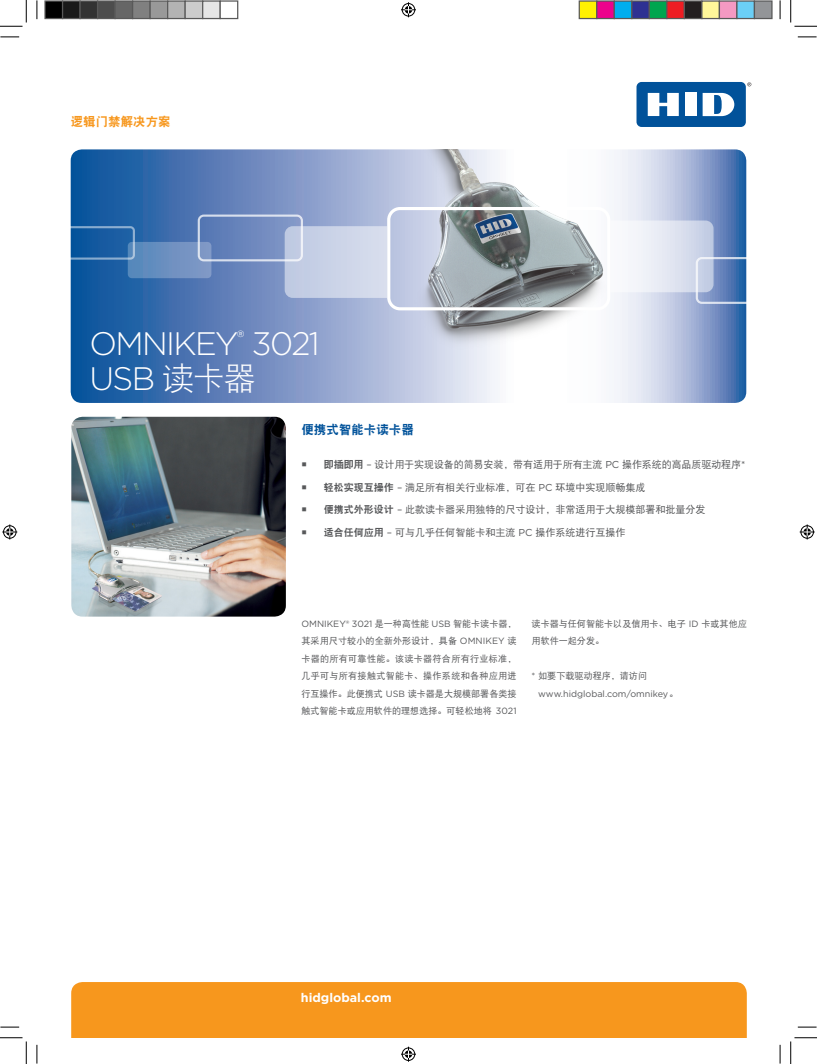
<style>
.page{position:relative;width:817px;height:1064px;background:#fff}
.page>*{position:absolute;margin:0;border:0;box-sizing:border-box;transform-origin:0 0}
.t1{font:300 32.5px/35px "Gotham";letter-spacing:-.05em;color:#fff}
.t2{font:700 12.5px "Gotham";color:#fff}
.t3{font:12.5px "DF Hei W9";color:#01529a}
.t4{font:12.5px "DF Hei W9";color:#f7971d}
.t5{font:10px "DF Hei W5";color:#57585a}
.body{font:9px/17.5px "DF Hei W5";color:#57585a;text-align:justify}
.body-2{font:9px/17.5px "Gotham";color:#57585a}
.s1{font-family:"DF Hei W3";font-weight:400}
.s2{font-family:"DF Hei W9"}
.s3{font-family:"Gotham"}
.s4{font-family:"DF Hei W5"}
</style>
<div class="page">
<svg style="left:747px;top:82px;width:4px;height:4px"></svg>
<div style="left:636px;top:82px;width:109px;height:45px;background:#01529a;border-radius:5px"></div>
<div style="left:684px;top:93px;width:12px;height:23px;background:#fff"></div>
<svg style="left:647px;top:93px;width:31px;height:23px"></svg>
<svg style="left:702px;top:93px;width:32px;height:23px"></svg>
<svg style="left:71px;top:149px;width:675px;height:254px;background:#7292c3"></svg>
<div style="left:71px;top:982px;width:675px;height:56px;background:#f7971d"></div>
<img style="left:71px;top:417px;width:215px;height:199px">
<img style="left:375px;top:149px;width:242px;height:228px">
<div style="left:198px;top:215px;width:105px;height:46px;border:2px solid #fff;border-radius:5px"></div>
<div style="left:128px;top:242px;width:83px;height:36px;background:linear-gradient(to right,#5185b9,#8a9ec9);border-radius:4px"></div>
<div style="left:60px;top:226px;width:75px;height:34px;border:2px solid #fff;border-radius:4px"></div>
<div style="left:387px;top:207px;width:223px;height:103px;border:3px solid #fff;border-radius:11px"></div>
<svg style="left:284px;top:226px;width:103px;height:72px;background:#cad3e7"></svg>
<svg style="left:610px;top:220px;width:136px;height:84px"></svg>
<svg style="left:0;top:36px;width:19px;height:2px"></svg>
<svg style="left:797px;top:36px;width:19px;height:2px"></svg>
<svg style="left:0;top:1026px;width:19px;height:2px"></svg>
<svg style="left:797px;top:1026px;width:19px;height:2px"></svg>
<svg style="left:36px;top:0;width:2px;height:19px"></svg>
<svg style="left:36px;top:1045px;width:2px;height:18px"></svg>
<svg style="left:779px;top:0;width:1px;height:19px"></svg>
<svg style="left:779px;top:1045px;width:1px;height:18px"></svg>
<svg style="left:0;top:0;width:27px;height:27px"></svg>
<svg style="left:0;top:1037px;width:27px;height:27px"></svg>
<svg style="left:790px;top:0;width:26px;height:27px"></svg>
<svg style="left:790px;top:1037px;width:26px;height:27px"></svg>
<svg style="left:401px;top:2px;width:15px;height:15px"></svg>
<svg style="left:401px;top:1046px;width:15px;height:15px"></svg>
<svg style="left:2px;top:524px;width:15px;height:15px"></svg>
<svg style="left:799px;top:524px;width:15px;height:15px"></svg>
<div style="left:45px;top:1px;width:18px;height:18px;background:#000"></div>
<div style="left:44px;top:0;width:19px;height:19px;border:1px solid #595959"></div>
<div style="left:63px;top:1px;width:17px;height:18px;background:#1a1a1a"></div>
<div style="left:62px;top:0;width:19px;height:19px;border:1px solid #595959"></div>
<div style="left:80px;top:1px;width:18px;height:18px;background:#333"></div>
<div style="left:79px;top:0;width:19px;height:19px;border:1px solid #595959"></div>
<div style="left:98px;top:1px;width:17px;height:18px;background:#4d4d4d"></div>
<div style="left:97px;top:0;width:19px;height:19px;border:1px solid #595959"></div>
<div style="left:115px;top:1px;width:18px;height:18px;background:#666"></div>
<div style="left:114px;top:0;width:19px;height:19px;border:1px solid #595959"></div>
<div style="left:133px;top:1px;width:17px;height:18px;background:#808080"></div>
<div style="left:132px;top:0;width:19px;height:19px;border:1px solid #595959"></div>
<div style="left:150px;top:1px;width:18px;height:18px;background:#999"></div>
<div style="left:149px;top:0;width:19px;height:19px;border:1px solid #595959"></div>
<div style="left:168px;top:1px;width:17px;height:18px;background:#b3b3b3"></div>
<div style="left:167px;top:0;width:19px;height:19px;border:1px solid #595959"></div>
<div style="left:185px;top:1px;width:18px;height:18px;background:#ccc"></div>
<div style="left:184px;top:0;width:19px;height:19px;border:1px solid #595959"></div>
<div style="left:203px;top:1px;width:17px;height:18px;background:#e6e6e6"></div>
<div style="left:202px;top:0;width:19px;height:19px;border:1px solid #595959"></div>
<div style="left:219px;top:0;width:19px;height:19px;border:1px solid #595959"></div>
<div style="left:579px;top:1px;width:17px;height:18px;background:#fff101"></div>
<div style="left:578px;top:0;width:19px;height:19px;border:1px solid #595959"></div>
<div style="left:596px;top:1px;width:18px;height:18px;background:#ed028c"></div>
<div style="left:596px;top:0;width:18px;height:19px;border:1px solid #595959"></div>
<div style="left:614px;top:1px;width:17px;height:18px;background:#00aeef"></div>
<div style="left:613px;top:0;width:19px;height:19px;border:1px solid #595959"></div>
<div style="left:631px;top:1px;width:18px;height:18px;background:#2e3092"></div>
<div style="left:631px;top:0;width:18px;height:19px;border:1px solid #595959"></div>
<div style="left:649px;top:1px;width:17px;height:18px;background:#00a54f"></div>
<div style="left:648px;top:0;width:19px;height:19px;border:1px solid #595959"></div>
<div style="left:666px;top:1px;width:18px;height:18px;background:#ee1d23"></div>
<div style="left:666px;top:0;width:18px;height:19px;border:1px solid #595959"></div>
<div style="left:684px;top:1px;width:17px;height:18px;background:#231f20"></div>
<div style="left:683px;top:0;width:19px;height:19px;border:1px solid #595959"></div>
<div style="left:701px;top:1px;width:18px;height:18px;background:#fff79a"></div>
<div style="left:701px;top:0;width:18px;height:19px;border:1px solid #595959"></div>
<div style="left:719px;top:1px;width:17px;height:18px;background:#f499c2"></div>
<div style="left:718px;top:0;width:19px;height:19px;border:1px solid #595959"></div>
<div style="left:736px;top:1px;width:18px;height:18px;background:#6bcff6"></div>
<div style="left:736px;top:0;width:18px;height:19px;border:1px solid #595959"></div>
<div style="left:754px;top:1px;width:17px;height:18px;background:#939598"></div>
<div style="left:753px;top:0;width:19px;height:19px;border:1px solid #595959"></div>
<p class="t4" style="left:71px;top:115px;width:101px">逻辑门禁解决方案</p>
<p class="t1" style="left:89px;top:325px;width:232px">OMNIKEY<sup>®</sup> 3021<br>USB <span class="s1">读卡器</span></p>
<p class="t3" style="left:301px;top:423px;width:114px">便携式智能卡读卡器</p>
<p class="t5" style="left:324px;top:459px;width:423px"><span class="s2">即插即用</span> <span class="s3">–</span> 设计用于实现设备的简易安装，带有适用于所有主流 <span class="s3">PC</span> 操作系统的高品质驱动程序<span class="s3">*</span></p>
<p class="t5" style="left:324px;top:482px;width:323px"><span class="s2">轻松实现互操作</span> <span class="s3">–</span> 满足所有相关行业标准，可在 <span class="s3">PC</span> 环境中实现顺畅集成</p>
<p class="t5" style="left:324px;top:505px;width:383px"><span class="s2">便携式外形设计</span> <span class="s3">–</span> 此款读卡器采用独特的尺寸设计，非常适用于大规模部署和批量分发</p>
<p class="t5" style="left:324px;top:528px;width:303px"><span class="s2">适合任何应用</span> <span class="s3">–</span> 可与几乎任何智能卡和主流 <span class="s3">PC</span> 操作系统进行互操作</p>
<p class="body" style="left:301px;top:615px;width:217px"><span class="s3">OMNIKEY® 3021</span> 是一种高性能 <span class="s3">USB</span> 智能卡读卡器，其采用尺寸较小的全新外形设计，具备 <span class="s3">OMNIKEY</span> 读卡器的所有可靠性能。该读卡器符合所有行业标准，几乎可与所有接触式智能卡、操作系统和各种应用进行互操作。此便携式 <span class="s3">USB</span> 读卡器是大规模部署各类接触式智能卡或应用软件的理想选择。可轻松地将 <span class="s3">3021</span></p>
<p class="body" style="left:531px;top:615px;width:216px">读卡器与任何智能卡以及信用卡、电子 <span class="s3">ID</span> 卡或其他应用软件一起分发。</p>
<p class="body-2" style="left:538px;top:667px;width:141px;text-indent:-7px">* <span class="s4">如要下载驱动程序，请访问</span>www.hidglobal.com/omnikey <span class="s4">。</span></p>
<p class="t2" style="left:301px;top:989px;width:92px">hidglobal.com</p>
</div>
